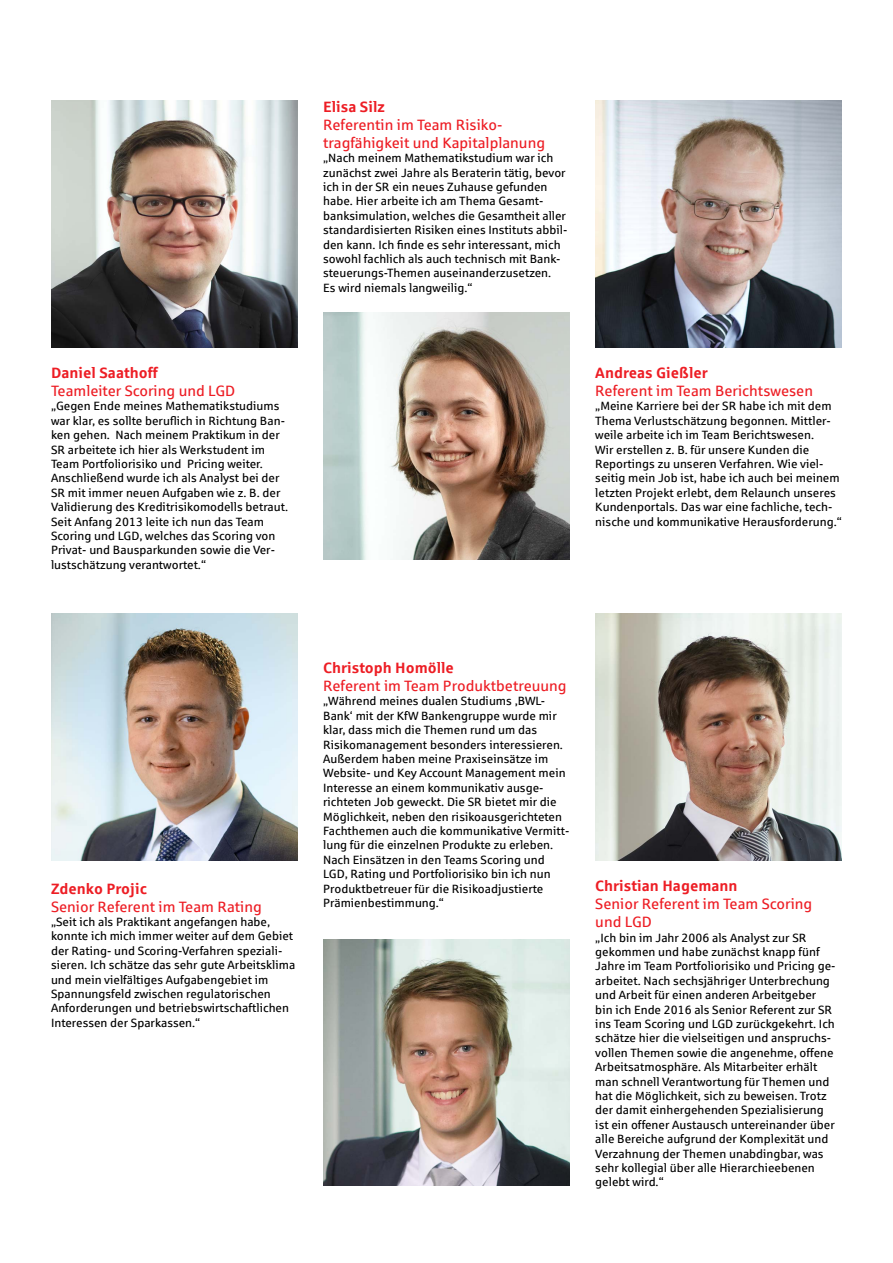
<style>
.page{position:relative;width:893px;height:1263px;background:#fff}
.page>*{position:absolute;margin:0;border:0;box-sizing:border-box;transform-origin:0 0}
.t1{font:15px/18px "Sparkasse Rg";color:#ed1d24}
.t2{font:700 15px "Sparkasse Rg";color:#ed1d24}
.t3{font:12px/14.4px "Sparkasse Rg";color:#000}
</style>
<div class="page">
<img style="left:51px;top:101px;width:247px;height:246px">
<img style="left:51px;top:614px;width:247px;height:247px">
<img style="left:595px;top:101px;width:247px;height:246px">
<img style="left:323px;top:312px;width:247px;height:247px">
<img style="left:595px;top:614px;width:247px;height:247px">
<img style="left:323px;top:939px;width:247px;height:247px">
<p class="t2" style="left:51px;top:363px;width:108px">Daniel Saathoff</p>
<p class="t1" style="left:51px;top:381px;width:186px">Teamleiter Scoring und LGD</p>
<p class="t3" style="left:51px;top:399px;width:239px">„Gegen Ende meines Mathematikstudiums war klar, es sollte beruflich in Richtung Ban&shy;ken gehen. Nach meinem Praktikum in der SR arbeitete ich hier als Werkstudent im Team Portfoliorisiko und Pricing weiter.<br>Anschließend wurde ich als Analyst bei der SR mit immer neuen Aufgaben wie z. B. der Validierung des Kreditrisikomodells betraut.<br>Seit Anfang 2013 leite ich nun das Team Scoring und LGD, welches das Scoring von Privat- und Bausparkunden sowie die Ver&shy;lustschätzung verantwortet.“</p>
<p class="t2" style="left:323px;top:97px;width:63px">Elisa Silz</p>
<p class="t1" style="left:323px;top:115px;width:223px">Referentin im Team Risiko&shy;tragfähigkeit und Kapitalplanung</p>
<p class="t3" style="left:323px;top:150px;width:246px">„Nach meinem Mathematikstudium war ich zunächst zwei Jahre als Beraterin tätig, bevor ich in der SR ein neues Zuhause gefunden habe. Hier arbeite ich am Thema Gesamt&shy;banksimulation, welches die Gesamtheit aller standardisierten Risiken eines Instituts abbil&shy;den kann. Ich finde es sehr interessant, mich sowohl fachlich als auch technisch mit Bank&shy;steuerungs-Themen auseinanderzusetzen.<br>Es wird niemals langweilig.“</p>
<p class="t2" style="left:595px;top:363px;width:114px">Andreas Gießler</p>
<p class="t1" style="left:595px;top:381px;width:219px">Referent im Team Berichtswesen</p>
<p class="t3" style="left:595px;top:399px;width:248px">„Meine Karriere bei der SR habe ich mit dem Thema Verlustschätzung begonnen. Mittler&shy;weile arbeite ich im Team Berichtswesen.<br>Wir erstellen z. B. für unsere Kunden die Reportings zu unseren Verfahren. Wie viel&shy;seitig mein Job ist, habe ich auch bei meinem letzten Projekt erlebt, dem Relaunch unseres Kundenportals. Das war eine fachliche, tech&shy;nische und kommunikative Herausforderung.“</p>
<p class="t2" style="left:51px;top:879px;width:97px">Zdenko Projic</p>
<p class="t1" style="left:51px;top:897px;width:212px">Senior Referent im Team Rating</p>
<p class="t3" style="left:51px;top:914px;width:246px">„Seit ich als Praktikant angefangen habe, konnte ich mich immer weiter auf dem Gebiet der Rating- und Scoring-Verfahren speziali&shy;sieren. Ich schätze das sehr gute Arbeitsklima und mein vielfältiges Aufgabengebiet im Spannungsfeld zwischen regulatorischen Anforderungen und betriebswirtschaftlichen Interessen der Sparkassen.“</p>
<p class="t2" style="left:323px;top:658px;width:132px">Christoph Homölle</p>
<p class="t1" style="left:323px;top:676px;width:245px">Referent im Team Produktbetreuung</p>
<p class="t3" style="left:323px;top:694px;width:248px">„Während meines dualen Studiums ,BWL-Bank‘ mit der KfW Bankengruppe wurde mir klar, dass mich die Themen rund um das Risikomanagement besonders interessieren.<br>Außerdem haben meine Praxiseinsätze im Website- und Key Account Management mein Interesse an einem kommunikativ ausge&shy;richteten Job geweckt. Die SR bietet mir die Möglichkeit, neben den risikoausgerichteten Fachthemen auch die kommunikative Vermitt&shy;lung für die einzelnen Produkte zu erleben.<br>Nach Einsätzen in den Teams Scoring und LGD, Rating und Portfoliorisiko bin ich nun Produktbetreuer für die Risikoadjustierte Prämienbestimmung.“</p>
<p class="t2" style="left:595px;top:876px;width:144px">Christian Hagemann</p>
<p class="t1" style="left:595px;top:894px;width:218px">Senior Referent im Team Scoring und LGD</p>
<p class="t3" style="left:595px;top:930px;width:242px">„Ich bin im Jahr 2006 als Analyst zur SR gekommen und habe zunächst knapp fünf Jahre im Team Portfoliorisiko und Pricing ge&shy;arbeitet. Nach sechsjähriger Unterbrechung und Arbeit für einen anderen Arbeitgeber bin ich Ende 2016 als Senior Referent zur SR ins Team Scoring und LGD zurückgekehrt. Ich schätze hier die vielseitigen und anspruchs&shy;vollen Themen sowie die angenehme, offene Arbeitsatmosphäre. Als Mitarbeiter erhält man schnell Verantwortung für Themen und hat die Möglichkeit, sich zu beweisen. Trotz der damit einhergehenden Spezialisierung ist ein offener Austausch untereinander über alle Bereiche aufgrund der Komplexität und Verzahnung der Themen unabdingbar, was sehr kollegial über alle Hierarchieebenen gelebt wird.“</p>
</div>
